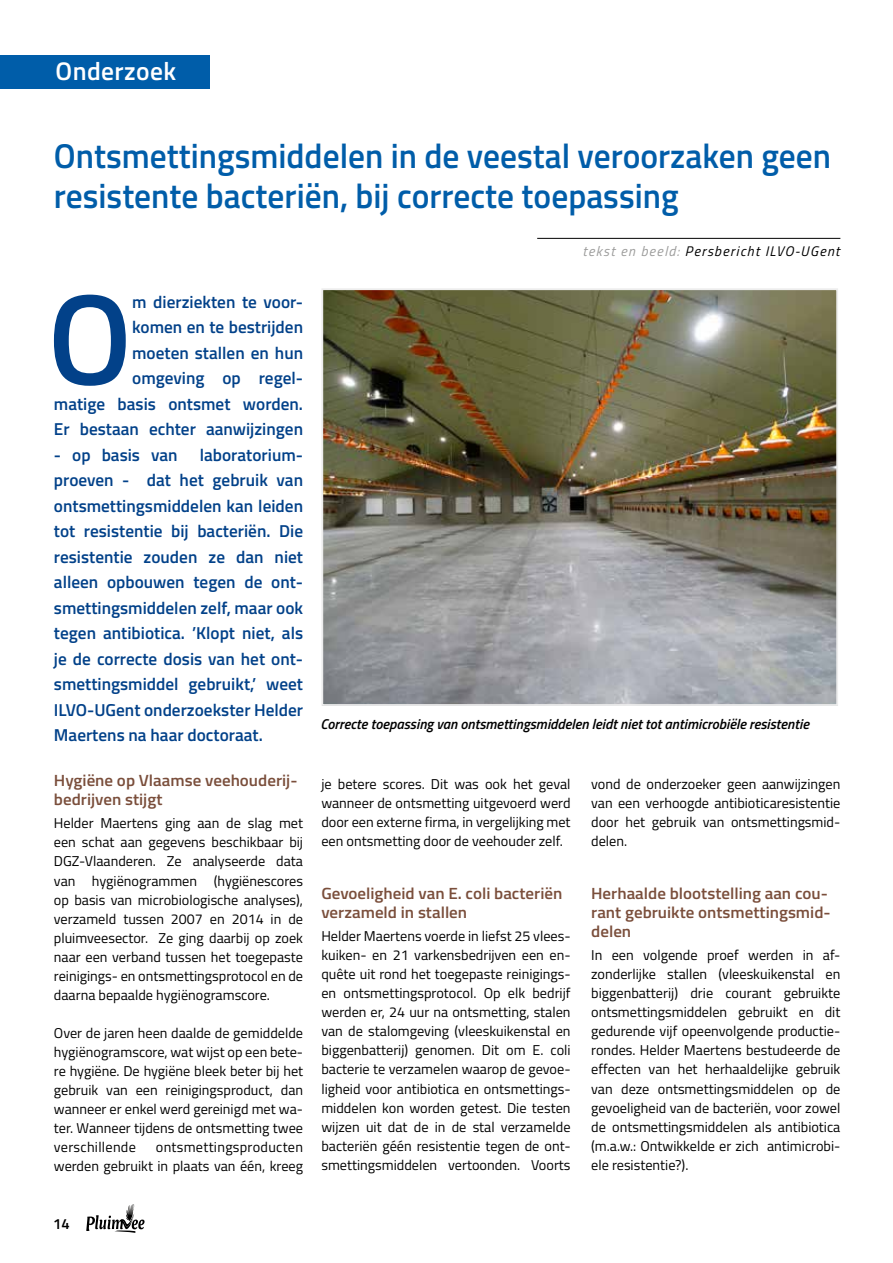
<style>
.page{position:relative;width:893px;height:1263px;background:#fff}
.page>*{position:absolute;margin:0;border:0;box-sizing:border-box;transform-origin:0 0}
.t1{font:600 129px "Titillium Web";color:#024189}
.t2{font:600 34.5px/40.5px "Titillium Web";color:#005da9}
.t3{font:600 25.5px "Titillium Web";letter-spacing:.015em;color:#fff}
.t4{font:600 17.25px/25.5px "Titillium Web";color:#024189;text-align:right}
.t5{font:600 16.2px/19px "Titillium Web";color:#7a4e3b;scale:1.05 1}
.t6{font:600 14.7px "Titillium Web";color:#000}
.t7{font:14.25px/19px "Titillium Web";color:#000;text-align:justify}
.t8{font:italic 600 14.25px "Titillium Web";color:#000}
.t9{font:italic 13.95px "Titillium Web";letter-spacing:.09em;color:#000}
.s1{color:#9d9d9c}
</style>
<div class="page">
<svg style="left:86px;top:1204px;width:59px;height:29px"></svg>
<div style="left:0;top:55px;width:210px;height:33px;background:#005da9"></div>
<hr style="left:537px;top:238px;width:303px;height:1px;background:#000">
<img style="left:324px;top:291px;width:511px;height:412px">
<div style="left:321px;top:288px;width:517px;height:418px;border:2px solid #ededed"></div>
<h3 class="t3" style="left:56px;top:52px;width:122px">Onderzoek</h3>
<h2 class="t2" style="left:54px;top:134px;width:779px">Ontsmettingsmiddelen in de veestal veroorzaken geen resistente bacteriën, bij correcte toepassing</h2>
<p class="t9" style="left:582px;top:241px;width:259px"><span class="s1">tekst en beeld:</span> Persbericht ILVO-UGent</p>
<h1 class="t1" style="left:48px;top:242px;width:86px">O</h1>
<p class="t4" style="left:54px;top:288px;width:251px">m dierziekten te voor-<br>komen en te bestrijden<br>moeten stallen en hun<br>omgeving op regel-<br>matige basis ontsmet worden.<br>Er bestaan echter aanwijzingen</p>
<p class="t4" style="left:54px;top:441px;width:125px">- op basis van</p>
<p class="t4" style="left:54px;top:441px;width:251px;text-align:justify;text-indent:146px">laboratorium&shy;proeven - dat het gebruik van ontsmettingsmiddelen kan leiden tot resistentie bij bacteriën. Die resistentie zouden ze dan niet alleen opbouwen tegen de ont&shy;smettingsmiddelen zelf, maar ook tegen antibiotica. ’Klopt niet, als je de correcte dosis van het ont&shy;smettingsmiddel gebruikt,’ weet ILVO-UGent onderzoekster Helder Maertens na haar doctoraat.</p>
<p class="t5" style="left:54px;top:770px;width:233px">Hygiëne op Vlaamse veehouderij&shy;bedrijven stijgt</p>
<p class="t7" style="left:54px;top:813px;width:251px">Helder Maertens ging aan de slag met een schat aan gegevens beschikbaar bij DGZ-Vlaanderen. Ze analyseerde data van hygiënogrammen (hygiënescores op basis van microbiologische analyses), verzameld tussen 2007 en 2014 in de pluimveesector. Ze ging daarbij op zoek naar een verband tussen het toegepaste reinigings- en ontsmettingsprotocol en de daarna bepaalde hygiënogramscore.</p>
<p class="t7" style="left:54px;top:1023px;width:251px">Over de jaren heen daalde de gemiddelde hygiënogramscore, wat wijst op een bete&shy;re hygiëne. De hygiëne bleek beter bij het gebruik van een reinigingsproduct, dan wanneer er enkel werd gereinigd met wa&shy;ter. Wanneer tijdens de ontsmetting twee verschillende</p>
<p class="t7" style="left:54px;top:1137px;width:251px;text-align:right">ontsmettingsproducten<br>werden gebruikt in plaats van één, kreeg</p>
<p class="t8" style="left:321px;top:713px;width:490px">Correcte toepassing van ontsmettingsmiddelen leidt niet tot antimicrobiële resistentie</p>
<p class="t7" style="left:321px;top:773px;width:251px">je betere scores. Dit was ook het geval wanneer de ontsmetting uitgevoerd werd door een externe firma, in vergelijking met een ontsmetting door de veehouder zelf.</p>
<p class="t5" style="left:321px;top:882px;width:231px">Gevoeligheid van E. coli bacteriën verzameld in stallen</p>
<p class="t7" style="left:321px;top:926px;width:251px">Helder Maertens voerde in liefst 25 vlees&shy;kuiken- en 21 varkensbedrijven een en&shy;quête uit rond het toegepaste reinigings&shy;en ontsmettingsprotocol. Op elk bedrijf werden er, 24 uur na ontsmetting, stalen van de stalomgeving (vleeskuikenstal en biggenbatterij) genomen. Dit om E. coli bacterie te verzamelen waarop de gevoe&shy;ligheid voor antibiotica en ontsmettings&shy;middelen kon worden getest. Die testen wijzen uit dat de in de stal verzamelde bacteriën géén resistentie tegen de ont&shy;smettingsmiddelen vertoonden. Voorts</p>
<p class="t7" style="left:591px;top:773px;width:251px">vond de onderzoeker geen aanwijzingen van een verhoogde antibioticaresistentie door het gebruik van ontsmettingsmid&shy;delen.</p>
<p class="t5" style="left:591px;top:882px;width:230px">Herhaalde blootstelling aan cou&shy;rant gebruikte ontsmettingsmid&shy;delen</p>
<p class="t7" style="left:591px;top:945px;width:251px">In een volgende proef werden in af&shy;zonderlijke stallen (vleeskuikenstal en biggenbatterij) drie courant gebruikte ontsmettingsmiddelen gebruikt en dit gedurende vijf opeenvolgende productie&shy;rondes. Helder Maertens bestudeerde de effecten van het herhaaldelijke gebruik van deze ontsmettingsmiddelen op de gevoeligheid van de bacteriën, voor zowel de ontsmettingsmiddelen als antibiotica (m.a.w.: Ontwikkelde er zich antimicrobi&shy;ële resistentie?).</p>
<p class="t6" style="left:53px;top:1213px;width:18px">14</p>
</div>
